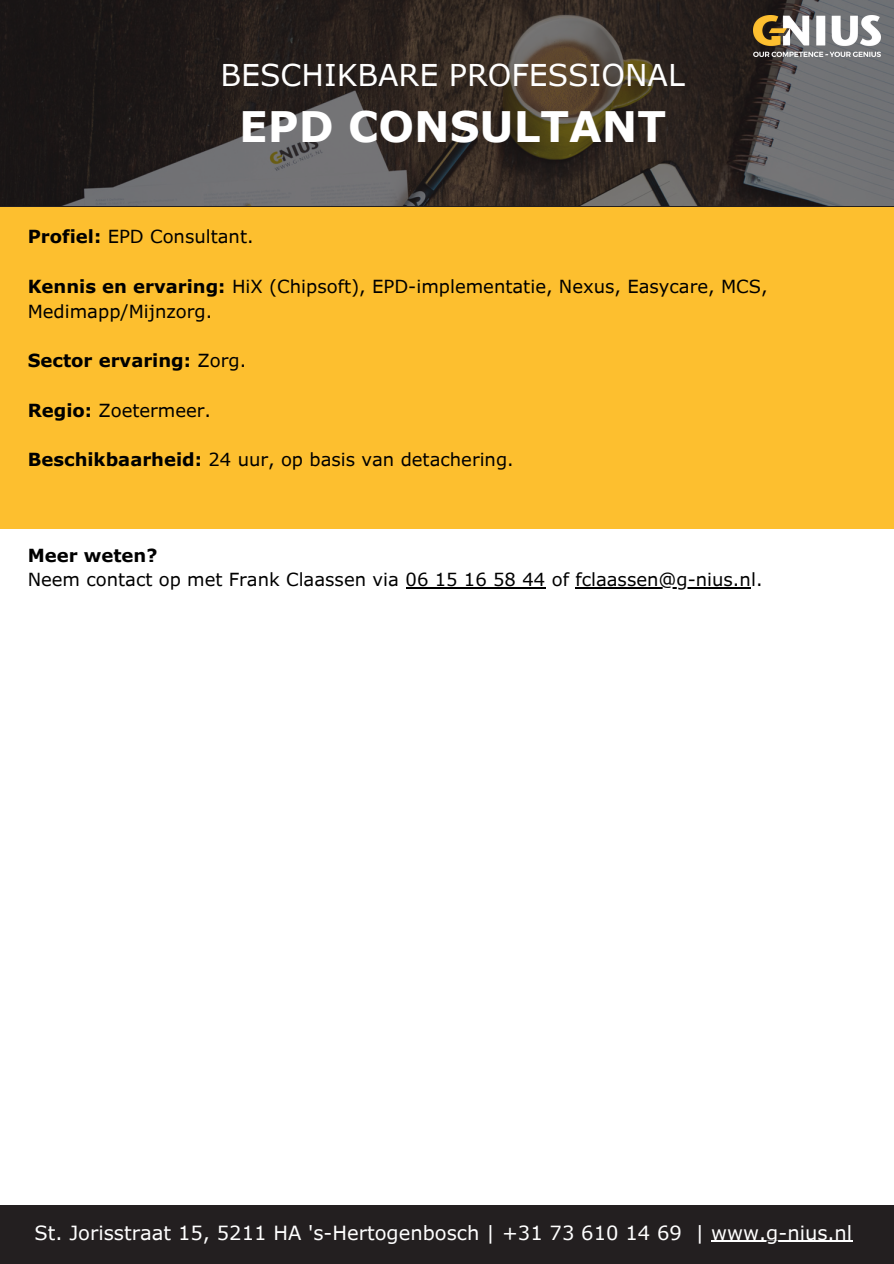
<style>
.page{position:relative;width:894px;height:1264px;background:#fff}
.page>*{position:absolute;margin:0;border:0;box-sizing:border-box;transform-origin:0 0}
.t1{font:700 42px "Verdana Pro";color:#fff}
.t2{font:30px "Verdana Pro";color:#fff}
.t3{font:19.5px "Verdana Pro";color:#fff}
.t4{font:18px/24.8px "Verdana Pro";color:#000}
.t5{font:700 18px "Verdana Pro";color:#000}
.s1{font-weight:700}
.s2{font-weight:400}
</style>
<div class="page">
<div style="left:0;top:206px;width:892px;height:323px;background:#fdbf2f"></div>
<div style="left:1px;top:1205px;width:892px;height:58px;background:#231f20"></div>
<img style="left:0;top:0;width:893px;height:206px">
<hr style="left:405px;top:587px;width:140px;height:1px;background:#000">
<hr style="left:575px;top:587px;width:175px;height:1px;background:#000">
<hr style="left:711px;top:1240px;width:141px;height:1px;background:#fff">
<img style="left:753px;top:15px;width:127px;height:42px">
<p class="t2" style="left:220px;top:56px;width:465px">BESCHIKBARE PROFESSIONAL</p>
<p class="t1" style="left:239px;top:99px;width:428px">EPD CONSULTANT</p>
<p class="t4" style="left:28px;top:224px;width:227px"><span class="s1">Profiel:</span> EPD Consultant.</p>
<h1 class="t4" style="left:28px;top:273px;width:741px"><span class="s1">Kennis en ervaring:</span> HiX (Chipsoft), EPD-implementatie, Nexus, Easycare, MCS,<br>Medimapp/Mijnzorg.</h1>
<p class="t5" style="left:28px;top:349px;width:220px">Sector ervaring: <span class="s2">Zorg.</span></p>
<p class="t4" style="left:28px;top:397px;width:185px"><span class="s1">Regio:</span> Zoetermeer.</p>
<p class="t4" style="left:28px;top:446px;width:487px"><span class="s1">Beschikbaarheid:</span> 24 uur, op basis van detachering.</p>
<p class="t5" style="left:28px;top:543px;width:131px">Meer weten?</p>
<p class="t4" style="left:28px;top:567px;width:736px">Neem contact op met Frank Claassen via 06 15 16 58 44 of fclaassen@g-nius.nl.</p>
<p class="t3" style="left:34px;top:1220px;width:819px">St. Jorisstraat 15, 5211 HA 's-Hertogenbosch | +31 73 610 14 69 | www.g-nius.nl</p>
</div>
